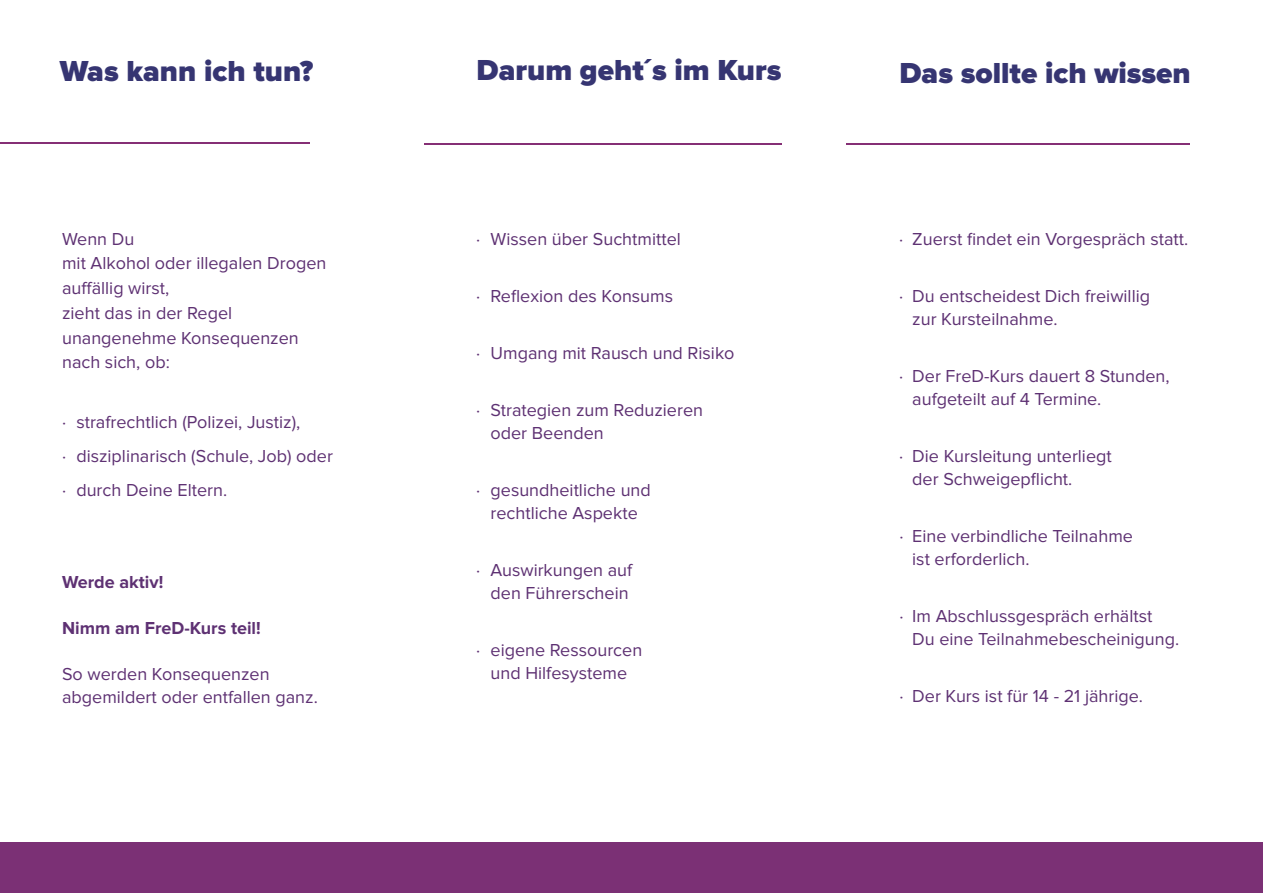
<style>
.page{position:relative;width:1263px;height:893px;background:#fff}
.page>*{position:absolute;margin:0;border:0;box-sizing:border-box;transform-origin:0 0}
.t1{font:900 30px "Proxima Nova";color:#363572}
.t2{font:18px/23px "Proxima Nova";color:#5e3173}
.t3{font:700 18px "Proxima Nova";color:#5e3173}
</style>
<div class="page">
<hr style="left:0;top:142px;width:310px;height:2px;background:#852f75">
<div style="left:0;top:842px;width:1263px;height:51px;background:#7b3075"></div>
<hr style="left:424px;top:144px;width:357px;height:1px;background:#852f75">
<hr style="left:846px;top:144px;width:343px;height:1px;background:#852f75">
<h1 class="t1" style="left:60px;top:58px;width:255px">Was kann ich tun?</h1>
<p class="t2" style="left:62px;top:227px;width:266px;line-height:24.8px">Wenn Du<br>mit Alkohol oder illegalen Drogen auffällig wirst,<br>zieht das in der Regel unangenehme Konsequenzen nach sich, ob:</p>
<p class="t2" style="left:62px;top:405px;width:272px;line-height:34px">· strafrechtlich (Polizei, Justiz),<br>· disziplinarisch (Schule, Job) oder · durch Deine Eltern.</p>
<p class="t3" style="left:62px;top:573px;width:103px">Werde aktiv!</p>
<p class="t3" style="left:62px;top:619px;width:200px">Nimm am FreD-Kurs teil!</p>
<p class="t2" style="left:62px;top:663px;width:257px">So werden Konsequenzen abgemildert oder entfallen ganz.</p>
<h1 class="t1" style="left:477px;top:56px;width:306px">Darum geht´s im Kurs</h1>
<h1 class="t1" style="left:899px;top:59px;width:293px">Das sollte ich wissen</h1>
<p class="t2" style="left:476px;top:228px;width:206px">· Wissen über Suchtmittel</p>
<p class="t2" style="left:476px;top:285px;width:198px">· Reflexion des Konsums</p>
<p class="t2" style="left:476px;top:342px;width:260px">· Umgang mit Rausch und Risiko</p>
<p class="t2" style="left:490px;top:399px;width:214px;text-indent:-14px">· Strategien zum Reduzieren oder Beenden</p>
<p class="t2" style="left:476px;top:479px;width:176px;text-align:center">· gesundheitliche und rechtliche Aspekte</p>
<p class="t2" style="left:476px;top:559px;width:157px;text-align:center">· Auswirkungen auf den Führerschein</p>
<p class="t2" style="left:476px;top:639px;width:167px;text-align:center">· eigene Ressourcen und Hilfesysteme</p>
<p class="t2" style="left:899px;top:228px;width:290px">· Zuerst findet ein Vorgespräch statt.</p>
<p class="t2" style="left:912px;top:285px;width:239px;text-indent:-13px">· Du entscheidest Dich freiwillig zur Kursteilnahme.</p>
<p class="t2" style="left:912px;top:365px;width:259px;text-indent:-13px">· Der FreD-Kurs dauert 8 Stunden, aufgeteilt auf 4 Termine.</p>
<p class="t2" style="left:912px;top:445px;width:201px;text-indent:-13px">· Die Kursleitung unterliegt der Schweigepflicht.</p>
<p class="t2" style="left:912px;top:525px;width:222px;text-indent:-13px">· Eine verbindliche Teilnahme ist erforderlich.</p>
<p class="t2" style="left:912px;top:605px;width:268px;text-indent:-13px">· Im Abschlussgespräch erhältst<br>Du eine Teilnahmebescheinigung.</p>
<p class="t2" style="left:899px;top:685px;width:245px">· Der Kurs ist für 14 - 21 jährige.</p>
</div>
